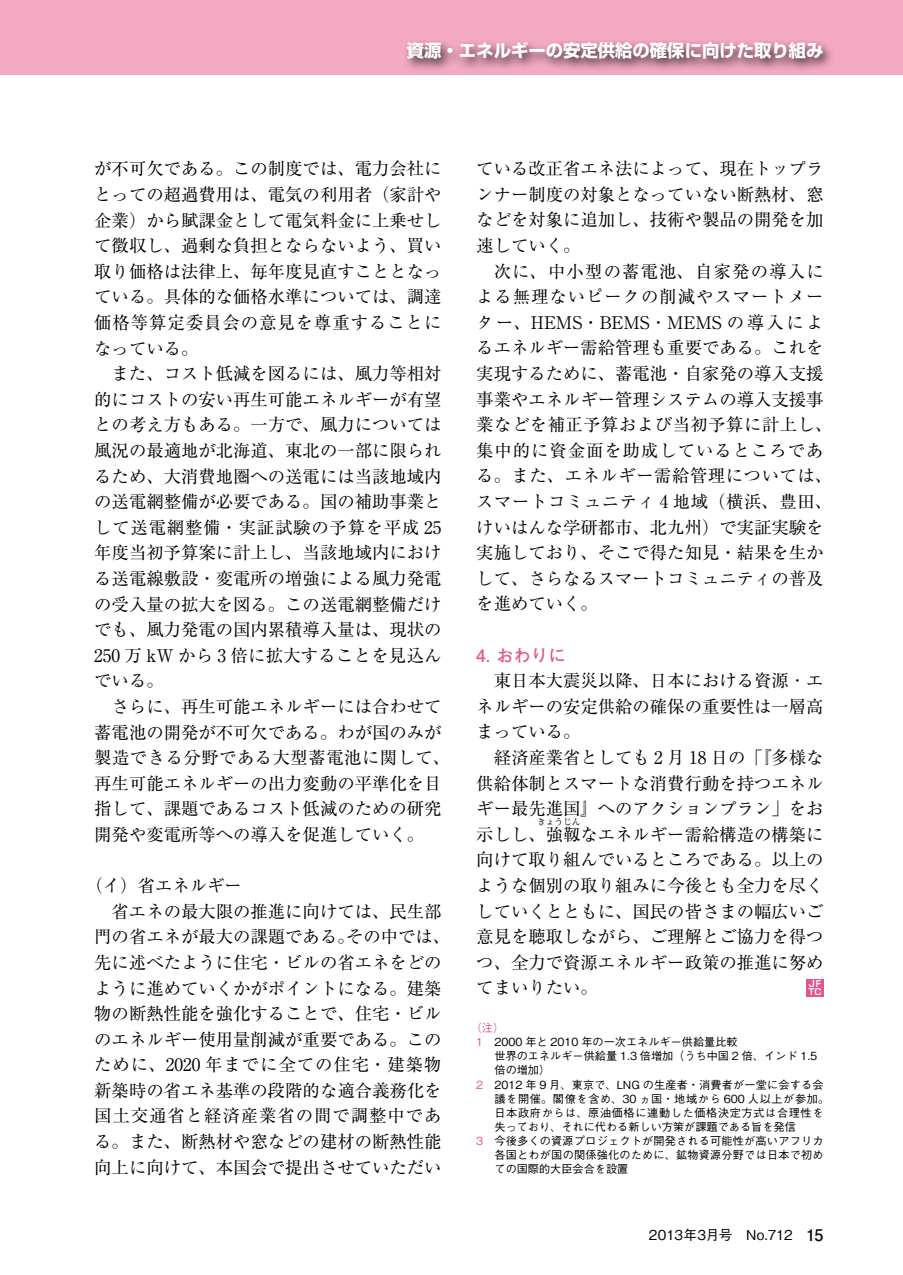
<style>
.page{position:relative;width:903px;height:1275px;background:#fff}
.page>*{position:absolute;margin:0;border:0;box-sizing:border-box;transform-origin:0 0}
.本文{font:17.32px/25.6px "Ryumin Pro";color:#000;text-align:justify}
.特集_タイトル小{font:700 17.32px "Shin Go Pro";color:#fff}
.小見出し{font:700 17.32px "Futo Go B101 Pro";color:#e9528e}
.t1{font:500 13.65px "Gothic BBB Pro";letter-spacing:-.01em;color:#000}
.文末注記{font:500 11.2px/14.2px "Gothic BBB Pro";letter-spacing:.015em;color:#000}
.文末注記-2{font:500 11.2px "Gothic BBB Pro";color:#e9528e}
.本文-2{font:8.75px "Ryumin Pro";color:#000}
.t2{font:700 8.75px "Shin Go Pro De";color:#fff}
.s1{color:#e9528e}
.s2{font-family:"Futo Go B101 Pro";font-weight:700;font-size:16.1px}
</style>
<div class="page">
<div style="left:0;top:0;width:903px;height:74px;background:#f3a9c2"></div>
<div style="left:402px;top:37px;width:433px;height:35px;background:#000;opacity:.75"></div>
<div style="left:806px;top:979px;width:17px;height:17px;background:#e9528e"></div>
<p class="特集_タイトル小" style="left:407px;top:37px;width:418px">資源・エネルギーの安定供給の確保に向けた取り組み</p>
<p class="本文" style="left:94px;top:155px;width:349px">が不可欠である。この制度では、電力会社にとっての超過費用は、電気の利用者（家計や企業）から賦課金として電気料金に上乗せして徴収し、過剰な負担とならないよう、買い取り価格は法律上、毎年度見直すこととなっている。具体的な価格水準については、調達価格等算定委員会の意見を尊重することになっている。</p>
<p class="本文" style="left:94px;top:360px;width:349px;text-indent:17px">また、コスト低減を図るには、風力等相対的にコストの安い再生可能エネルギーが有望との考え方もある。一方で、風力については風況の最適地が北海道、東北の一部に限られるため、大消費地圏への送電には当該地域内の送電網整備が必要である。国の補助事業として送電網整備・実証試験の予算を平成 25年度当初予算案に計上し、当該地域内における送電線敷設・変電所の増強による風力発電の受入量の拡大を図る。この送電網整備だけでも、風力発電の国内累積導入量は、現状の250 万 kW から 3 倍に拡大することを見込んでいる。</p>
<p class="本文" style="left:94px;top:692px;width:357px;text-align:left;text-indent:17px">さらに、再生可能エネルギーには合わせて蓄電池の開発が不可欠である。わが国のみが製造できる分野である大型蓄電池に関して、再生可能エネルギーの出力変動の平準化を目指して、課題であるコスト低減のための研究開発や変電所等への導入を促進していく。</p>
<p class="本文" style="left:86px;top:872px;width:158px">（イ）省エネルギー</p>
<p class="本文" style="left:94px;top:897px;width:357px;text-align:center">省エネの最大限の推進に向けては、民生部<br>門の省エネが最大の課題である。その中では、先に述べたように住宅・ビルの省エネをどのように進めていくかがポイントになる。建築物の断熱性能を強化することで、住宅・ビルのエネルギー使用量削減が重要である。このために、2020 年までに全ての住宅・建築物新築時の省エネ基準の段階的な適合義務化を国土交通省と経済産業省の間で調整中である。また、断熱材や窓などの建材の断熱性能向上に向けて、本国会で提出させていただい</p>
<p class="本文" style="left:476px;top:155px;width:349px">ている改正省エネ法によって、現在トップランナー制度の対象となっていない断熱材、窓などを対象に追加し、技術や製品の開発を加速していく。</p>
<p class="本文" style="left:476px;top:257px;width:357px;text-align:left;text-indent:17px">次に、中小型の蓄電池、自家発の導入による無理ないピークの削減やスマートメーター、HEMS・BEMS・MEMS の導入によるエネルギー需給管理も重要である。これを実現するために、蓄電池・自家発の導入支援事業やエネルギー管理システムの導入支援事業などを補正予算および当初予算に計上し、集中的に資金面を助成しているところである。また、エネルギー需給管理については、スマートコミュニティ 4 地域（横浜、豊田、けいはんな学研都市、北九州）で実証実験を実施しており、そこで得た知見・結果を生かして、さらなるスマートコミュニティの普及を進めていく。</p>
<p class="小見出し" style="left:476px;top:641px;width:91px">4. おわりに</p>
<p class="本文" style="left:476px;top:667px;width:349px;text-indent:17px">東日本大震災以降、日本における資源･エネルギーの安定供給の確保の重要性は一層高まっている。</p>
<p class="本文" style="left:476px;top:744px;width:349px;text-indent:17px">経済産業省としても 2 月 18 日の「『多様な供給体制とスマートな消費行動を持つエネルギー最先進国』へのアクションプラン」をお示しし、強靱なエネルギー需給構造の構築に</p>
<p class="本文-2" style="left:537px;top:814px;width:45px">きょうじん</p>
<p class="本文" style="left:476px;top:846px;width:349px">向けて取り組んでいるところである。以上のような個別の取り組みに今後とも全力を尽くしていくとともに、国民の皆さまの幅広いご意見を聴取しながら、ご理解とご協力を得つつ、全力で資源エネルギー政策の推進に努めてまいりたい。</p>
<p class="文末注記-2" style="left:471px;top:1019px;width:35px">（注）</p>
<p class="文末注記" style="left:494px;top:1033px;width:324px;text-indent:-18px"><span class="s1">1</span> 2000 年と 2010 年の一次エネルギー供給量比較　<br>世界のエネルギー供給量 1.3 倍増加（うち中国 2 倍、インド 1.5倍の増加）</p>
<p class="文末注記" style="left:494px;top:1076px;width:336px;text-indent:-18px"><span class="s1">2</span> 2012 年 9 月、東京で、LNG の生産者・消費者が一堂に会する会議を開催。閣僚を含め、30 ヵ国・地域から 600 人以上が参加。日本政府からは、原油価格に連動した価格決定方式は合理性を失っており、それに代わる新しい方策が課題である旨を発信</p>
<p class="文末注記" style="left:494px;top:1132px;width:331px;text-align:justify;text-indent:-18px"><span class="s1">3</span> 今後多くの資源プロジェクトが開発される可能性が高いアフリカ各国とわが国の関係強化のために、鉱物資源分野では日本で初めての国際的大臣会合を設置</p>
<p class="t2" style="left:809px;top:976px;width:14px">JF</p>
<p class="t2" style="left:808px;top:985px;width:15px">TC</p>
<p class="t1" style="left:649px;top:1224px;width:176px">2013年3月号　No.712　<span class="s2">15</span></p>
</div>
